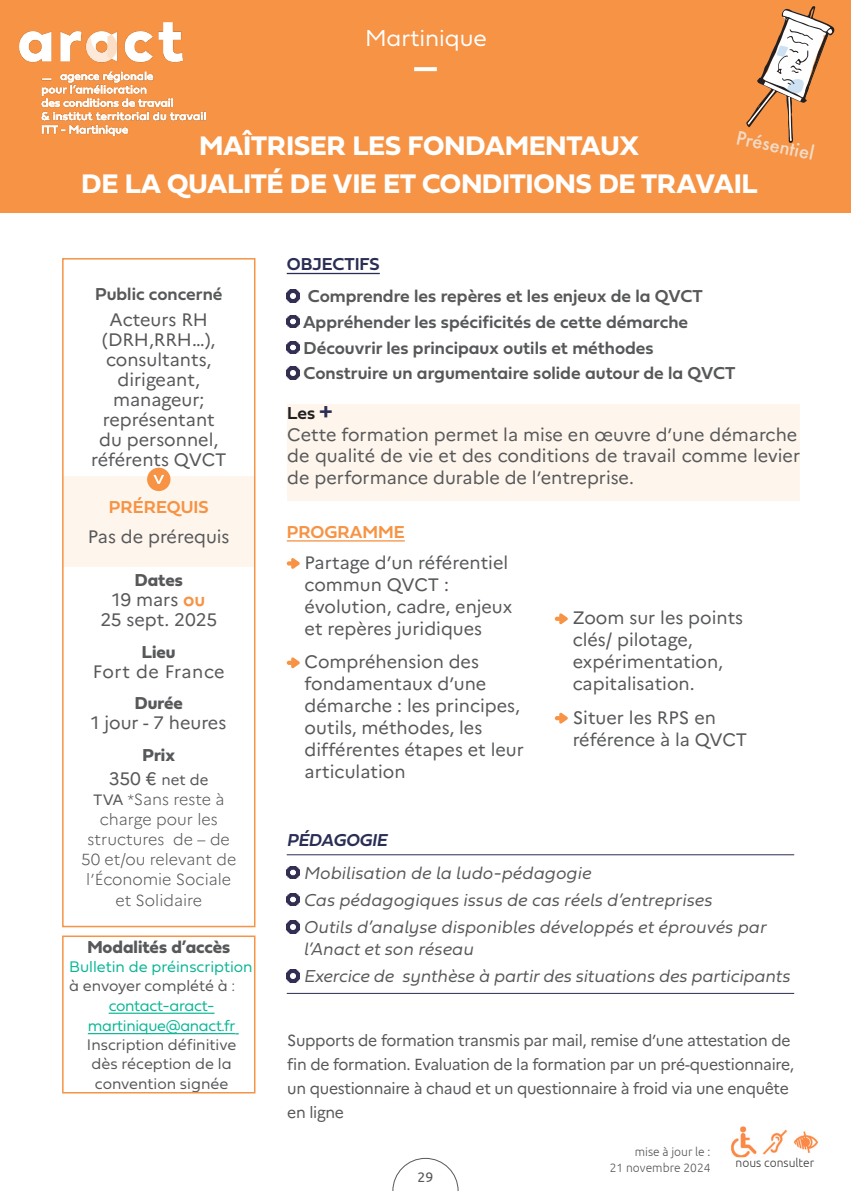
<style>
.page{position:relative;width:851px;height:1191px;background:#fff}
.page>*{position:absolute;margin:0;border:0;box-sizing:border-box;transform-origin:0 0}
.t1{font:28px "Fieldwork Geo Bold";color:#fff}
.t2{font:24px "Fieldwork Geo Light";color:#fff}
.t3{font:500 18.4px "Futura";color:rgb(241 243 242/.75)}
._2_PROG{font:18px/22px "Marianne";color:#57585a}
.t4{font:italic 300 18px/21.6px "Fieldwork";color:#57585a}
.t5{font:18px "Fieldwork Geo Demibold";color:#57585a}
.t6{font:18px "Fieldwork Geo Bold";color:#57585a}
.t7{font:18px "Fieldwork Geo Demibold";color:#f69344}
._2_PROG-2{font:18px "Marianne";letter-spacing:.03em;color:#57585a}
.t8{font:italic 600 18px "Fieldwork";color:#2b2e54}
.t9{font:18px "Fieldwork Geo Demibold";color:#2b2e54}
.t10{font:18px "Fieldwork Geo Demibold";color:#231f20}
.t11{font:16px/24px "Marianne";letter-spacing:-.02em;color:#57585a}
.t12{font:300 16px/20px "Marianne";color:#57585a;text-align:center}
.t13{font:16px/19.6px "Fieldwork Geo Light";letter-spacing:-.005em;color:#57585a;text-align:center}
.t14{font:16px/19.2px "Fieldwork Geo Light";color:#09b695}
.t15{font:15px "Marianne";color:#57585a}
.t16{font:14px "Ubuntu";color:#57585a}
.t17{font:300 12px/16px "Ubuntu";color:#57585a;text-align:right}
.t18{font:300 12px "Ubuntu";color:#3e3e3f}
.s1{font-family:"Fieldwork Geo Bold"}
.s2{font-weight:700;color:#f69344}
.s3{font-size:18px}
.s4{font-weight:400;font-size:15px}
.s5{font-size:15px}
.s6{color:#57585a}
.s7{color:#09b695}
.s8{font-size:22px;color:#2b2e54}
</style>
<div class="page">
<svg style="left:392px;top:1158px;width:66px;height:33px"></svg>
<div style="left:0;top:0;width:850px;height:212px;background:#f69344"></div>
<svg style="left:414px;top:67px;width:23px;height:4px"></svg>
<img style="left:731px;top:1126px;width:87px;height:31px">
<hr style="left:0;top:0;width:1px;height:1191px;background:#2b2e54">
<svg style="left:287px;top:290px;width:12px;height:12px"></svg>
<svg style="left:287px;top:315px;width:12px;height:13px"></svg>
<svg style="left:287px;top:341px;width:12px;height:12px"></svg>
<svg style="left:287px;top:367px;width:12px;height:12px"></svg>
<hr style="left:287px;top:854px;width:507px;height:1px;background:#2b2e54">
<hr style="left:287px;top:993px;width:507px;height:1px;background:#2b2e54">
<svg style="left:287px;top:866px;width:12px;height:12px"></svg>
<svg style="left:287px;top:893px;width:12px;height:13px"></svg>
<svg style="left:287px;top:920px;width:12px;height:13px"></svg>
<svg style="left:287px;top:969px;width:12px;height:13px"></svg>
<hr style="left:287px;top:273px;width:93px;height:1px;background:#2b2e54">
<svg style="left:287px;top:558px;width:13px;height:11px"></svg>
<svg style="left:287px;top:657px;width:13px;height:11px"></svg>
<svg style="left:554px;top:613px;width:14px;height:11px"></svg>
<svg style="left:554px;top:712px;width:14px;height:12px"></svg>
<hr style="left:287px;top:540px;width:118px;height:1px;background:#f69344">
<div style="left:62px;top:476px;width:193px;height:90px;background:#fef5ec"></div>
<div style="left:62px;top:258px;width:193px;height:669px;border:2px solid #f69344"></div>
<div style="left:287px;top:404px;width:513px;height:96px;background:#fef5ec"></div>
<svg style="left:746px;top:6px;width:89px;height:137px"></svg>
<img style="left:20px;top:22px;width:185px;height:114px">
<div style="left:147px;top:468px;width:23px;height:23px;background:#f69344;border-radius:50%"></div>
<svg style="left:153px;top:475px;width:11px;height:9px"></svg>
<hr style="left:109px;top:1012px;width:105px;height:1px;background:#09b695">
<hr style="left:88px;top:1033px;width:147px;height:1px;background:#09b695">
<div style="left:62px;top:935px;width:193px;height:158px;border:2px solid #f69344"></div>
<p class="t2" style="left:365px;top:19px;width:123px">Martinique</p>
<p class="t1" style="left:199px;top:123px;width:441px">MAÎTRISER LES FONDAMENTAUX</p>
<p class="t1" style="left:82px;top:161px;width:677px">DE LA QUALITÉ DE VIE ET CONDITIONS DE TRAVAIL</p>
<p class="t3" style="left:739px;top:125px;width:81px;rotate:12deg">Présentiel</p>
<p class="t5" style="left:95px;top:280px;width:129px">Public concerné</p>
<p class="_2_PROG" style="left:102px;top:309px;width:115px;line-height:20px;text-align:center">Acteurs RH (DRH,RRH…),</p>
<p class="_2_PROG" style="left:91px;top:349px;width:137px;line-height:20px;text-align:center">consultants, dirigeant, manageur; représentant du personnel, référents QVCT</p>
<p class="t7" style="left:109px;top:493px;width:101px">PRÉREQUIS</p>
<p class="_2_PROG" style="left:88px;top:525px;width:143px">Pas de prérequis</p>
<p class="_2_PROG" style="left:112px;top:570px;width:95px;line-height:20px;text-align:center"><span class="s1">Dates<br></span>19 mars <span class="s2">ou</span></p>
<p class="_2_PROG" style="left:100px;top:609px;width:118px">25 sept. 2025</p>
<p class="t6" style="left:142px;top:637px;width:35px">Lieu</p>
<p class="_2_PROG-2" style="left:93px;top:660px;width:133px">Fort de France</p>
<p class="_2_PROG" style="left:91px;top:692px;width:137px;line-height:20px;text-align:center"><span class="s1">Durée<br></span>1 jour - 7 heures</p>
<p class="t6" style="left:142px;top:740px;width:34px">Prix</p>
<p class="t15" style="left:109px;top:770px;width:101px"><span class="s3">350 €</span> net de</p>
<p class="t12" style="left:81px;top:789px;width:157px"><span class="s4">TVA</span> <span class="s5">*</span>Sans reste à charge pour les structures de – de<br>50 et/ou relevant de l’Économie Sociale</p>
<p class="t12" style="left:115px;top:890px;width:88px">et Solidaire</p>
<p class="t6" style="left:87px;top:932px;width:144px">Modalités d’accès</p>
<p class="t14" style="left:69px;top:956px;width:185px">Bulletin de préinscription <span class="s6">à envoyer complété à :</span></p>
<p class="t13" style="left:87px;top:994px;width:151px"><span class="s7">contact-aract&shy;martinique@anact.fr<br></span>Inscription définitive dès réception de la convention signée</p>
<p class="t9" style="left:287px;top:250px;width:94px">OBJECTIFS</p>
<p class="t5" style="left:308px;top:282px;width:396px">Comprendre les repères et les enjeux de la QVCT</p>
<p class="t5" style="left:303px;top:308px;width:386px">Appréhender les spécificités de cette démarche</p>
<p class="t5" style="left:303px;top:333px;width:351px">Découvrir les principaux outils et méthodes</p>
<p class="t5" style="left:303px;top:359px;width:433px">Construire un argumentaire solide autour de la QVCT</p>
<p class="t10" style="left:287px;top:399px;width:47px">Les <span class="s8">+</span></p>
<p class="_2_PROG" style="left:287px;top:423px;width:511px">Cette formation permet la mise en œuvre d’une démarche</p>
<p class="_2_PROG" style="left:287px;top:445px;width:514px">de qualité de vie et des conditions de travail comme levier de performance durable de l’entreprise.</p>
<p class="t7" style="left:287px;top:517px;width:119px">PROGRAMME</p>
<p class="_2_PROG" style="left:304px;top:551px;width:209px">Partage d’un référentiel commun QVCT : évolution, cadre, enjeux et repères juridiques</p>
<p class="_2_PROG" style="left:304px;top:651px;width:221px">Compréhension des fondamentaux d’une démarche : les principes, outils, méthodes, les différentes étapes et leur articulation</p>
<p class="_2_PROG" style="left:572px;top:607px;width:172px">Zoom sur les points clés/ pilotage, expérimentation, capitalisation.</p>
<p class="_2_PROG" style="left:572px;top:706px;width:176px">Situer les RPS en référence à la QVCT</p>
<p class="t8" style="left:287px;top:826px;width:102px">PÉDAGOGIE</p>
<p class="t4" style="left:303px;top:861px;width:289px">Mobilisation de la ludo-pédagogie</p>
<p class="t4" style="left:303px;top:888px;width:410px">Cas pédagogiques issus de cas réels d’entreprises</p>
<p class="t4" style="left:303px;top:915px;width:464px">Outils d’analyse disponibles développés et éprouvés par l’Anact et son réseau</p>
<p class="t4" style="left:303px;top:964px;width:487px">Exercice de synthèse à partir des situations des participants</p>
<p class="t11" style="left:287px;top:1028px;width:508px">Supports de formation transmis par mail, remise d’une attestation de fin de formation. Evaluation de la formation par un pré-questionnaire, un questionnaire à chaud et un questionnaire à froid via une enquête en ligne</p>
<p class="t16" style="left:417px;top:1169px;width:17px">29</p>
<p class="t17" style="left:609px;top:1143px;width:102px">mise à jour le :<br>21 novembre 2024</p>
<p class="t18" style="left:735px;top:1155px;width:80px">nous consulter</p>
</div>
